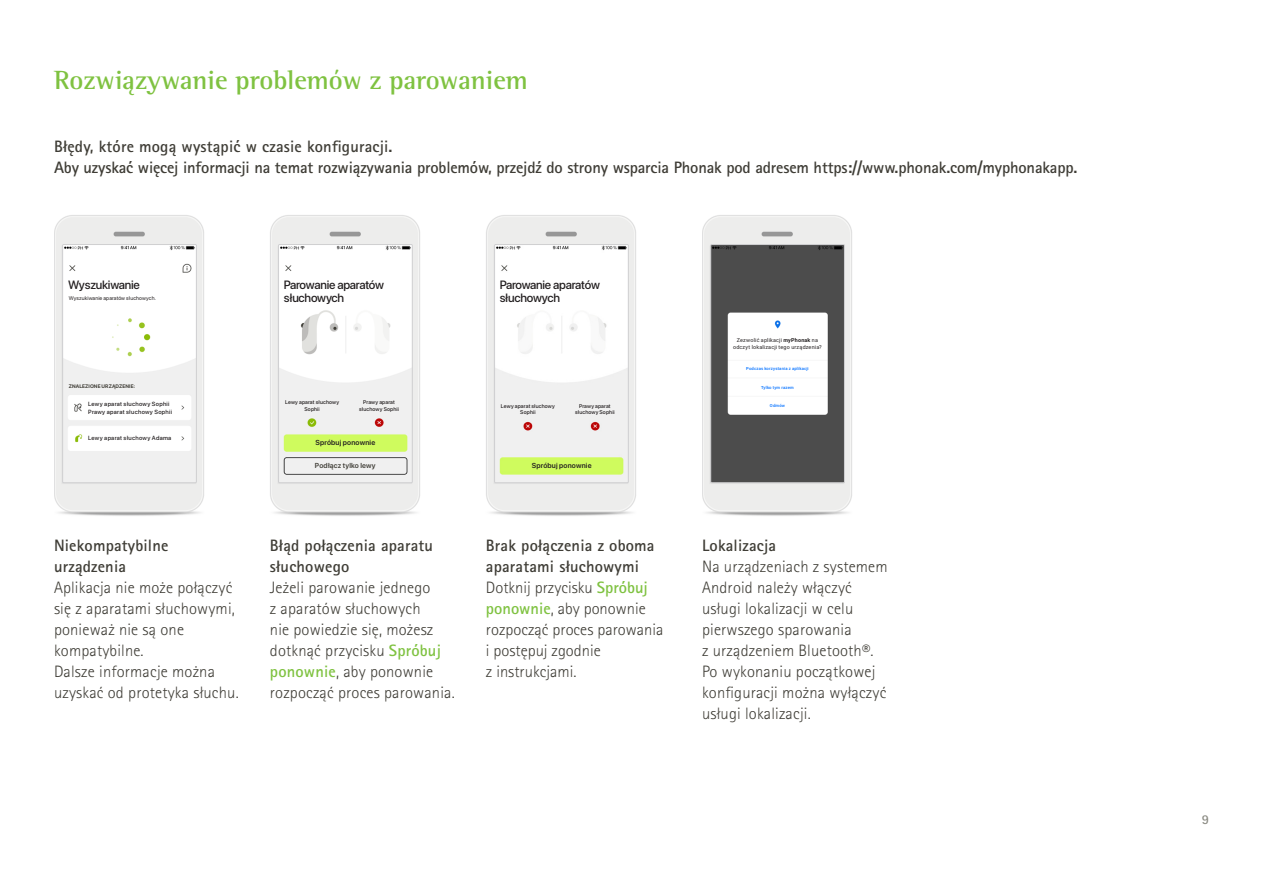
<style>
.page{position:relative;width:1263px;height:893px;background:#fff}
.page>*{position:absolute;margin:0;border:0;box-sizing:border-box;transform-origin:0 0}
.t1{font:700 27px "Rotis Semi Serif Pro";color:#7fc241}
.PHO_Bodycopy_11pt_Bl{font:300 16.5px/21px "Rotis Sans Serif Pro";letter-spacing:.01em;color:#3f3d36}
.PHO_Subtitle2_11pt_B{font:300 16.5px/21px "Rotis Sans Serif Pro";letter-spacing:.01em;color:#3f3d36}
.PHO_Subtitle2_11pt_B-2{font:700 16.5px/21px "Rotis Sans Serif Pro";letter-spacing:.01em;color:#3f3d36}
.PHO_Subtitle2_11pt_B-3{font:700 16.5px "Rotis Sans Serif Pro";letter-spacing:-.01em;color:#3f3d36}
.t2{font:700 13.5px "Rotis Sans Serif Pro";color:#8b8b83}
.t3{font:500 12px/12.6px "SF Pro Display";letter-spacing:-.02em;color:#231f20}
.t4{font:600 7.2px "SF Pro Display";letter-spacing:.025em;color:#231f20}
.t5{font:600 7.2px "SF Pro Display";letter-spacing:.025em;color:#3f3d36}
.t6{font:500 6px "SF Pro Display";letter-spacing:.045em;color:#231f20}
.t7{font:500 5.4px/6.4px "SF Pro Display";letter-spacing:.025em;color:#231f20;text-align:center}
.t8{font:5.4px/6.4px "Roboto";letter-spacing:.035em;color:#231f20;text-align:center}
.t9{font:5.4px "SF Pro Display";letter-spacing:.02em;color:#231f20}
.t10{font:700 5.1px "SF Pro Display";letter-spacing:.02em;color:#3f3d36}
.t11{font:500 4.2px "Roboto";letter-spacing:.035em;color:#0070ff}
.s1{font-weight:700}
.s2{font-weight:700;color:#7fc241}
</style>
<div class="page">
<img style="left:270px;top:215px;width:150px;height:301px">
<img style="left:486px;top:215px;width:150px;height:301px">
<img style="left:54px;top:215px;width:150px;height:301px">
<img style="left:702px;top:215px;width:150px;height:301px">
<img style="left:280px;top:246px;width:130px;height:235px">
<div style="left:278px;top:244px;width:134px;height:239px;border:1px solid #cfcfd1"></div>
<img style="left:64px;top:246px;width:131px;height:235px">
<div style="left:62px;top:244px;width:135px;height:239px;border:1px solid #cfcfd1"></div>
<img style="left:496px;top:246px;width:130px;height:235px">
<div style="left:494px;top:244px;width:134px;height:239px;border:1px solid #cfcfd1"></div>
<img style="left:712px;top:246px;width:131px;height:235px">
<div style="left:710px;top:244px;width:135px;height:239px;border:1px solid #cfcfd1"></div>
<p class="t1" style="left:54px;top:63px;width:475px">Rozwiązywanie problemów z parowaniem</p>
<p class="PHO_Subtitle2_11pt_B-2" style="left:54px;top:136px;width:340px">Błędy, które mogą wystąpić w czasie konfiguracji.</p>
<p class="PHO_Subtitle2_11pt_B-3" style="left:54px;top:157px;width:1025px">Aby uzyskać więcej informacji na temat rozwiązywania problemów, przejdź do strony wsparcia Phonak pod adresem https://www.phonak.com/myphonakapp.</p>
<p class="t3" style="left:68px;top:279px;width:73px">Wyszukiwanie</p>
<p class="t9" style="left:69px;top:295px;width:89px">Wyszukiwanie aparatów słuchowych.</p>
<p class="t3" style="left:284px;top:279px;width:102px">Parowanie aparatów słuchowych</p>
<p class="t3" style="left:500px;top:279px;width:102px">Parowanie aparatów słuchowych</p>
<p class="t8" style="left:733px;top:337px;width:90px">Zezwolić aplikacji <span class="s1">myPhonak</span> na odczyt lokalizacji tego urządzenia?</p>
<p class="t11" style="left:746px;top:366px;width:64px">Podczas korzystania z aplikacji</p>
<p class="t10" style="left:69px;top:383px;width:68px">ZNALEZIONE URZĄDZENIE:</p>
<p class="t11" style="left:761px;top:384px;width:34px">Tylko tym razem</p>
<p class="t6" style="left:88px;top:401px;width:83px">Lewy aparat słuchowy Sophii</p>
<p class="t6" style="left:88px;top:408px;width:85px">Prawy aparat słuchowy Sophii</p>
<p class="t6" style="left:88px;top:434px;width:85px">Lewy aparat słuchowy Adama</p>
<p class="t7" style="left:285px;top:399px;width:55px">Lewy aparat słuchowy<br>Sophii</p>
<p class="t7" style="left:575px;top:402px;width:41px">Prawy aparat słuchowy Sophii</p>
<p class="t7" style="left:359px;top:399px;width:41px">Prawy aparat słuchowy Sophii</p>
<p class="t7" style="left:501px;top:402px;width:55px">Lewy aparat słuchowy<br>Sophii</p>
<p class="t4" style="left:315px;top:438px;width:61px">Spróbuj ponownie</p>
<p class="t11" style="left:770px;top:402px;width:17px">Odmów</p>
<p class="t5" style="left:315px;top:461px;width:62px">Podłącz tylko lewy</p>
<p class="t4" style="left:532px;top:461px;width:61px">Spróbuj ponownie</p>
<p class="PHO_Subtitle2_11pt_B-2" style="left:54px;top:535px;width:116px">Niekompatybilne urządzenia</p>
<p class="PHO_Subtitle2_11pt_B" style="left:54px;top:577px;width:182px">Aplikacja nie może połączyć się z aparatami słuchowymi, ponieważ nie są one kompatybilne.</p>
<p class="PHO_Subtitle2_11pt_B" style="left:54px;top:661px;width:186px">Dalsze informacje można uzyskać od protetyka słuchu.</p>
<p class="PHO_Subtitle2_11pt_B-2" style="left:270px;top:535px;width:165px">Błąd połączenia aparatu słuchowego</p>
<p class="PHO_Bodycopy_11pt_Bl" style="left:270px;top:577px;width:186px">Jeżeli parowanie jednego<br>z aparatów słuchowych<br>nie powiedzie się, możesz dotknąć przycisku <span class="s2">Spróbuj ponownie</span>, aby ponownie rozpocząć proces parowania.</p>
<p class="PHO_Subtitle2_11pt_B-2" style="left:486px;top:535px;width:170px">Brak połączenia z oboma aparatami słuchowymi</p>
<p class="PHO_Subtitle2_11pt_B" style="left:486px;top:577px;width:179px">Dotknij przycisku <span class="s2">Spróbuj ponownie</span>, aby ponownie rozpocząć proces parowania i postępuj zgodnie<br>z instrukcjami.</p>
<p class="PHO_Subtitle2_11pt_B-2" style="left:702px;top:535px;width:76px">Lokalizacja</p>
<p class="PHO_Bodycopy_11pt_Bl" style="left:702px;top:556px;width:187px">Na urządzeniach z systemem<br>Android należy włączyć usługi lokalizacji w celu pierwszego sparowania<br>z urządzeniem Bluetooth®.<br>Po wykonaniu początkowej konfiguracji można wyłączyć usługi lokalizacji.</p>
<p class="t2" style="left:1202px;top:811px;width:9px">9</p>
</div>
